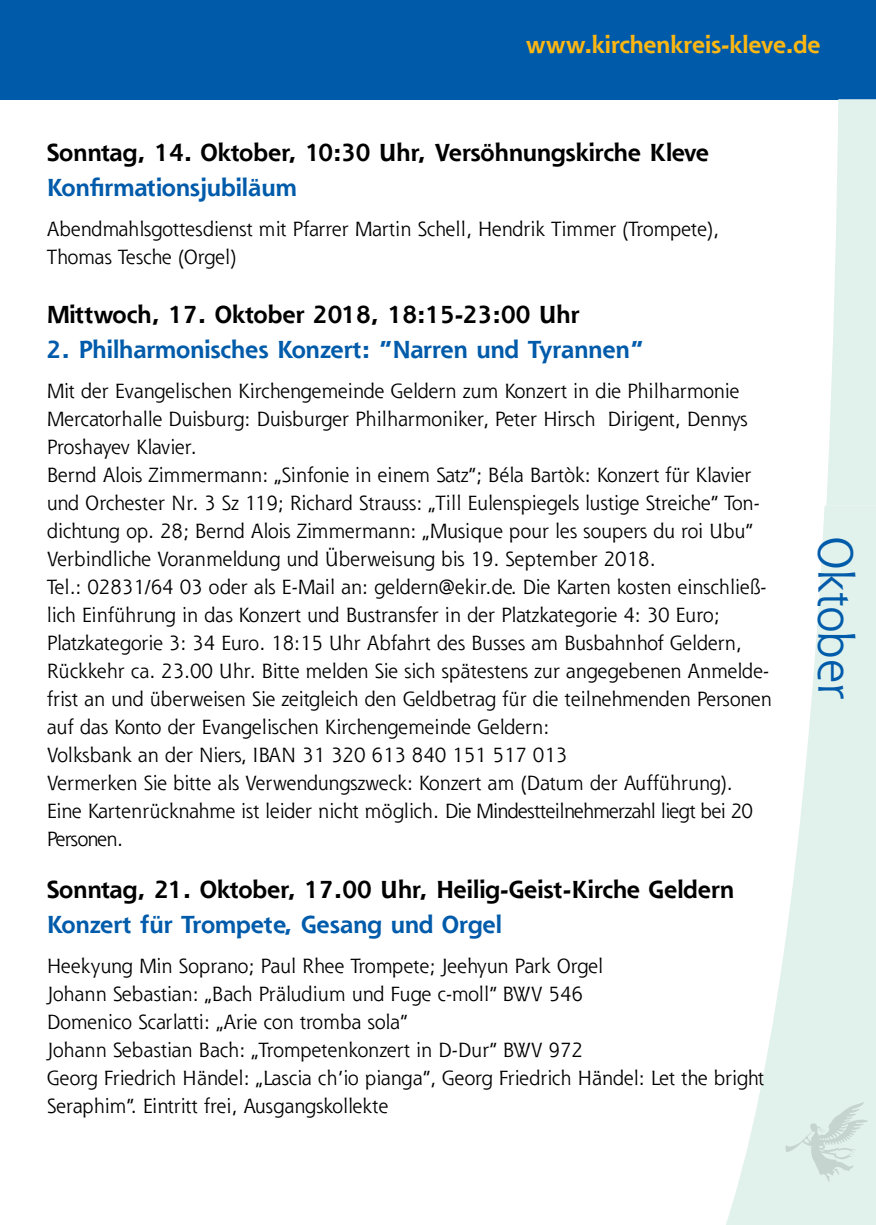
<style>
.page{position:relative;width:876px;height:1225px;background:#fff}
.page>*{position:absolute;margin:0;border:0;box-sizing:border-box;transform-origin:0 0}
.t1{font:48px "Shannon";letter-spacing:-.015em;color:#005baa}
.Absatzformat_1{font:700 24px "Shannon";color:#000}
.Absatzformat_2{font:700 24px "Shannon";color:#005baa}
.t2{font:700 23.6px "Shannon";letter-spacing:-.005em;color:#fdb712}
.Absatzformat_3{font:20px/28px "Shannon";color:#000}
.Absatzformat_3-2{font:20px/28px "Shannon";letter-spacing:-.03em;color:#000}
.Absatzformat_3-3{font:20px "Shannon";letter-spacing:-.02em;color:#000}
</style>
<div class="page">
<div style="left:0;top:0;width:876px;height:99px;background:#005aaa"></div>
<svg style="left:826px;top:99px;width:50px;height:407px"></svg>
<svg style="left:726px;top:506px;width:150px;height:719px"></svg>
<img style="left:786px;top:1097px;width:81px;height:87px">
<p class="t2" style="left:526px;top:30px;width:296px">www.kirchenkreis-kleve.de</p>
<p class="Absatzformat_1" style="left:47px;top:137px;width:664px">Sonntag, 14. Oktober, 10:30 Uhr, Versöhnungskirche Kleve</p>
<p class="Absatzformat_2" style="left:47px;top:173px;width:252px">Konfirmationsjubiläum</p>
<p class="Absatzformat_3" style="left:47px;top:214px;width:674px">Abendmahlsgottesdienst mit Pfarrer Martin Schell, Hendrik Timmer (Trompete),<br>Thomas Tesche (Orgel)</p>
<p class="Absatzformat_1" style="left:47px;top:299px;width:534px">Mittwoch, 17. Oktober 2018, 18:15-23:00 Uhr</p>
<p class="Absatzformat_2" style="left:47px;top:335px;width:598px">2. Philharmonisches Konzert: “Narren und Tyrannen”</p>
<p class="Absatzformat_3" style="left:47px;top:376px;width:702px">Mit der Evangelischen Kirchengemeinde Geldern zum Konzert in die Philharmonie<br>Mercatorhalle Duisburg: Duisburger Philharmoniker, Peter Hirsch Dirigent, Dennys<br>Proshayev Klavier.</p>
<p class="Absatzformat_3" style="left:47px;top:460px;width:714px">Bernd Alois Zimmermann: „Sinfonie in einem Satz“; Béla Bartòk: Konzert für Klavier und Orchester Nr. 3 Sz 119; Richard Strauss: „Till Eulenspiegels lustige Streiche“ Ton&shy;dichtung op. 28; Bernd Alois Zimmermann: „Musique pour les soupers du roi Ubu“</p>
<p class="Absatzformat_3" style="left:47px;top:544px;width:610px">Verbindliche Voranmeldung und Überweisung bis 19. September 2018.</p>
<p class="Absatzformat_3" style="left:47px;top:572px;width:727px">Tel.: 02831/64 03 oder als E-Mail an: geldern@ekir.de. Die Karten kosten einschließ&shy;lich Einführung in das Konzert und Bustransfer in der Platzkategorie 4: 30 Euro; Platzkategorie 3: 34 Euro. 18:15 Uhr Abfahrt des Busses am Busbahnhof Geldern, Rückkehr ca. 23.00 Uhr. Bitte melden Sie sich spätestens zur angegebenen Anmelde&shy;frist an und überweisen Sie zeitgleich den Geldbetrag für die teilnehmenden Personen auf das Konto der Evangelischen Kirchengemeinde Geldern:</p>
<p class="Absatzformat_3" style="left:47px;top:740px;width:522px">Volksbank an der Niers, IBAN 31 320 613 840 151 517 013</p>
<p class="Absatzformat_3-2" style="left:47px;top:768px;width:708px">Vermerken Sie bitte als Verwendungszweck: Konzert am (Datum der Aufführung).<br>Eine Kartenrücknahme ist leider nicht möglich. Die Mindestteilnehmerzahl liegt bei 20<br>Personen.</p>
<p class="Absatzformat_1" style="left:47px;top:874px;width:689px">Sonntag, 21. Oktober, 17.00 Uhr, Heilig-Geist-Kirche Geldern</p>
<p class="Absatzformat_2" style="left:47px;top:909px;width:457px">Konzert für Trompete, Gesang und Orgel</p>
<p class="Absatzformat_3-3" style="left:47px;top:952px;width:558px">Heekyung Min Soprano; Paul Rhee Trompete; Jeehyun Park Orgel</p>
<p class="Absatzformat_3" style="left:47px;top:979px;width:538px">Johann Sebastian: „Bach Präludium und Fuge c-moll“ BWV 546</p>
<p class="Absatzformat_3" style="left:47px;top:1007px;width:362px">Domenico Scarlatti: „Arie con tromba sola“</p>
<p class="Absatzformat_3" style="left:47px;top:1035px;width:538px">Johann Sebastian Bach: „Trompetenkonzert in D-Dur“ BWV 972</p>
<p class="Absatzformat_3" style="left:47px;top:1063px;width:719px">Georg Friedrich Händel: „Lascia ch‘io pianga“, Georg Friedrich Händel: Let the bright<br>Seraphim“. Eintritt frei, Ausgangskollekte</p>
<p class="t1" style="left:866px;top:536px;width:165px;rotate:90deg">Oktober</p>
</div>
